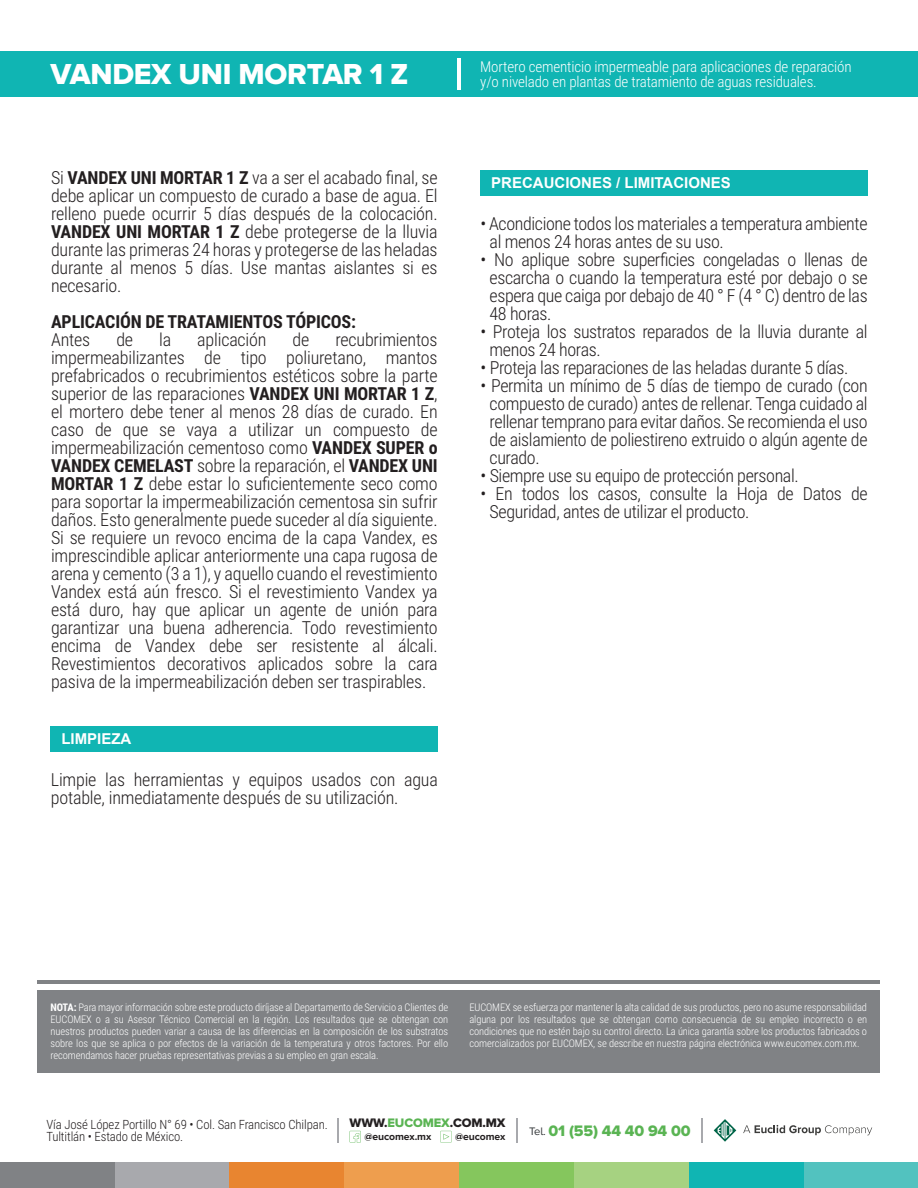
<style>
.page{position:relative;width:918px;height:1188px;background:#fff}
.page>*{position:absolute;margin:0;border:0;box-sizing:border-box;transform-origin:0 0}
.t1{font:30px "Proxima Nova A Extrabld";letter-spacing:-.01em;color:#fff}
.t2{font:300 18px/18px "Roboto Condensed";letter-spacing:-.02em;color:#231f20}
.t3{font:700 18px "Roboto Condensed";letter-spacing:-.01em;color:#231f20}
.t4{font:15.75px "Proxima Nova A Extrabld";letter-spacing:-.01em;color:#5ab453}
.t5{font:300 15px/15px "Roboto Condensed";letter-spacing:-.01em;color:#fff}
.t6{font:700 15px "Arial";color:#fff}
.t7{font:300 12.75px/12.8px "Roboto Condensed";letter-spacing:-.01em;color:#231f20}
.t8{font:12.75px "Proxima Nova A Extrabld";letter-spacing:-.01em;color:#231f20}
.t9{font:300 10.5px/12px "Roboto Condensed";letter-spacing:-.01em;color:#fff;text-align:justify}
.t10{font:700 10.35px "Proxima Nova A";letter-spacing:-.01em;color:#231f20}
.s1{font-weight:700}
.s2{color:#5ab453}
.s3{font-family:"Proxima Nova A";font-size:11.25px;color:#333739}
</style>
<div class="page">
<div style="left:51px;top:726px;width:387px;height:26px;background:#10b5b3"></div>
<div style="left:0;top:51px;width:918px;height:45px;background:#10b5b3"></div>
<hr style="left:457px;top:58px;width:3px;height:31px;background:#fff">
<div style="left:481px;top:170px;width:387px;height:26px;background:#10b5b3"></div>
<div style="left:37px;top:990px;width:843px;height:82px;background:#808285"></div>
<hr style="left:37px;top:980px;width:843px;height:3px;background:#808285">
<div style="left:804px;top:1162px;width:114px;height:26px;background:#52c2bf"></div>
<div style="left:689px;top:1162px;width:115px;height:26px;background:#10b5b3"></div>
<div style="left:574px;top:1162px;width:115px;height:26px;background:#a6d281"></div>
<div style="left:459px;top:1162px;width:115px;height:26px;background:#85c65d"></div>
<div style="left:344px;top:1162px;width:115px;height:26px;background:#ee9e4e"></div>
<div style="left:229px;top:1162px;width:115px;height:26px;background:#e88530"></div>
<div style="left:114px;top:1162px;width:115px;height:26px;background:#a8a9ad"></div>
<div style="left:0;top:1162px;width:114px;height:26px;background:#808285"></div>
<svg style="left:714px;top:1119px;width:22px;height:23px"></svg>
<svg style="left:743px;top:1125px;width:129px;height:10px"></svg>
<svg style="left:440px;top:1131px;width:12px;height:12px"></svg>
<svg style="left:350px;top:1131px;width:11px;height:12px"></svg>
<hr style="left:701px;top:1118px;width:2px;height:25px;background:#a8a9ad">
<hr style="left:516px;top:1118px;width:2px;height:25px;background:#a8a9ad">
<svg style="left:337px;top:1118px;width:1px;height:25px"></svg>
<h1 class="t1" style="left:51px;top:56px;width:359px">VANDEX UNI MORTAR 1 Z</h1>
<p class="t5" style="left:480px;top:58px;width:373px">Mortero cementicio impermeable para aplicaciones de reparación y/o nivelado en plantas de tratamiento de aguas residuales.</p>
<p class="t2" style="left:51px;top:168px;width:388px;text-align:justify">Si <span class="s1">VANDEX UNI MORTAR 1 Z</span> va a ser el acabado final, se debe aplicar un compuesto de curado a base de agua. El relleno puede ocurrir 5 días después de la colocación.<br><span class="s1">VANDEX UNI MORTAR 1 Z</span> debe protegerse de la lluvia durante las primeras 24 horas y protegerse de las heladas durante al menos 5 días. Use mantas aislantes si es necesario.</p>
<p class="t3" style="left:51px;top:309px;width:306px">APLICACIÓN DE TRATAMIENTOS TÓPICOS:</p>
<p class="t2" style="left:51px;top:330px;width:41px">Antes</p>
<p class="t2" style="left:116px;top:330px;width:18px">de</p>
<p class="t2" style="left:159px;top:330px;width:14px">la</p>
<p class="t2" style="left:197px;top:330px;width:71px">aplicación</p>
<p class="t2" style="left:293px;top:330px;width:18px">de</p>
<p class="t2" style="left:51px;top:330px;width:388px;text-align:justify;text-indent:284px">recubrimientos impermeabilizantes de tipo poliuretano, mantos prefabricados o recubrimientos estéticos sobre la parte superior de las reparaciones <span class="s1">VANDEX UNI MORTAR 1 Z</span>, el mortero debe tener al menos 28 días de curado. En caso de que se vaya a utilizar un compuesto de impermeabilización cementoso como <span class="s1">VANDEX SUPER o VANDEX CEMELAST</span> sobre la reparación, el <span class="s1">VANDEX UNI MORTAR 1 Z</span> debe estar lo suficientemente seco como para soportar la impermeabilización cementosa sin sufrir daños. Esto generalmente puede suceder al día siguiente.<br>Si se requiere un revoco encima de la capa Vandex, es imprescindible aplicar anteriormente una capa rugosa de arena y cemento (3 a 1), y aquello cuando el revestimiento Vandex está aún fresco. Si el revestimiento Vandex ya está duro, hay que aplicar un agente de unión para garantizar una buena adherencia. Todo revestimiento encima de Vandex debe ser resistente al álcali.<br>Revestimientos decorativos aplicados sobre la cara pasiva de la impermeabilización deben ser traspirables.</p>
<p class="t6" style="left:61px;top:729px;width:72px">LIMPIEZA</p>
<p class="t2" style="left:51px;top:770px;width:389px">Limpie las herramientas y equipos usados con agua potable, inmediatamente después de su utilización.</p>
<p class="t6" style="left:491px;top:173px;width:241px">PRECAUCIONES / LIMITACIONES</p>
<p class="t2" style="left:490px;top:214px;width:380px;text-indent:-9px">• Acondicione todos los materiales a temperatura ambiente al menos 24 horas antes de su uso.</p>
<p class="t2" style="left:490px;top:250px;width:380px;text-align:justify;text-indent:-9px">• No aplique sobre superficies congeladas o llenas de escarcha o cuando la temperatura esté por debajo o se espera que caiga por debajo de 40 ° F (4 ° C) dentro de las 48 horas.</p>
<p class="t2" style="left:490px;top:322px;width:380px;text-indent:-9px">• Proteja los sustratos reparados de la lluvia durante al menos 24 horas.</p>
<p class="t2" style="left:481px;top:358px;width:369px">• Proteja las reparaciones de las heladas durante 5 días.</p>
<p class="t2" style="left:490px;top:376px;width:380px;text-align:justify;text-indent:-9px">• Permita un mínimo de 5 días de tiempo de curado (con compuesto de curado) antes de rellenar. Tenga cuidado al rellenar temprano para evitar daños. Se recomienda el uso de aislamiento de poliestireno extruido o algún agente de curado.</p>
<p class="t2" style="left:481px;top:466px;width:320px">• Siempre use su equipo de protección personal.</p>
<p class="t2" style="left:490px;top:484px;width:380px;text-indent:-9px">• En todos los casos, consulte la Hoja de Datos de<br>Seguridad, antes de utilizar el producto.</p>
<p class="t9" style="left:51px;top:1001px;width:399px"><span class="s1">NOTA:</span> Para mayor información sobre este producto diríjase al Departamento de Servicio a Clientes de EUCOMEX o a su Asesor Técnico Comercial en la región. Los resultados que se obtengan con nuestros productos pueden variar a causa de las diferencias en la composición de los substratos sobre los que se aplica o por efectos de la variación de la temperatura y otros factores. Por ello recomendamos hacer pruebas representativas previas a su empleo en gran escala.</p>
<p class="t9" style="left:469px;top:1001px;width:399px">EUCOMEX se esfuerza por mantener la alta calidad de sus productos, pero no asume responsabilidad alguna por los resultados que se obtengan como consecuencia de su empleo incorrecto o en condiciones que no estén bajo su control directo. La única garantía sobre los productos fabricados o comercializados por EUCOMEX, se describe en nuestra página electrónica www.eucomex.com.mx.</p>
<p class="t8" style="left:350px;top:1115px;width:157px">WWW.<span class="s2">EUCOMEX</span>.COM.MX</p>
<p class="t10" style="left:364px;top:1131px;width:68px">@eucomex.mx</p>
<p class="t10" style="left:455px;top:1131px;width:52px">@eucomex</p>
<p class="t7" style="left:46px;top:1117px;width:283px">Vía José López Portillo N° 69 • Col. San Francisco Chilpan.<br>Tultitlán • Estado de México.</p>
<p class="t4" style="left:529px;top:1121px;width:163px"><span class="s3">Tel.</span> 01 (55) 44 40 94 00</p>
</div>
